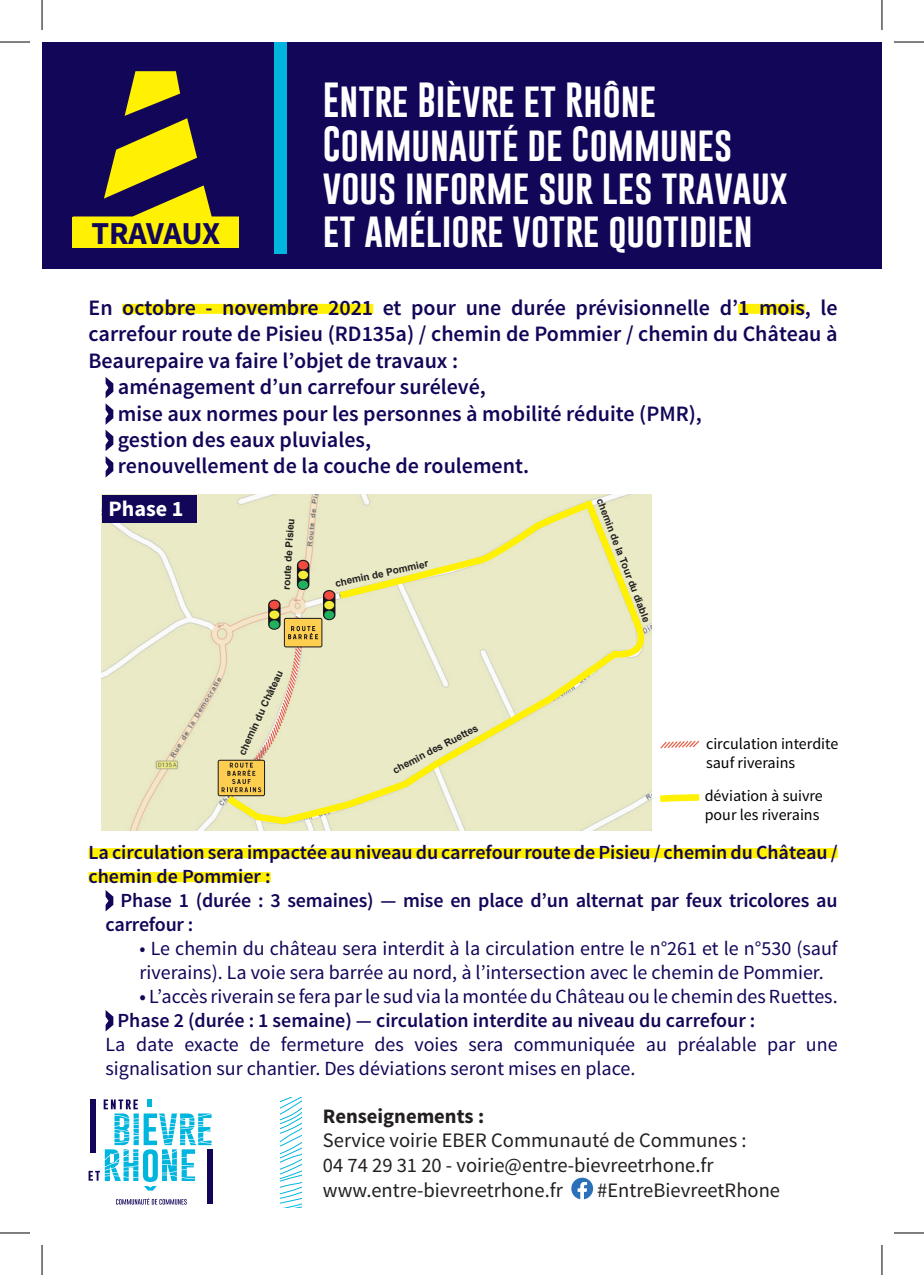
<style>
.page{position:relative;width:924px;height:1275px;background:#fff}
.page>*{position:absolute;margin:0;border:0;box-sizing:border-box;transform-origin:0 0}
.t1{font:36px/43.2px "Gobold";color:#fff}
.t2{font:700 32px "Source Sans Pro";letter-spacing:-.01em;color:#110658}
.t3{font:600 22px "Source Sans Pro";color:#110658}
.t4{font:700 22px "Source Sans Pro";color:#fff}
.t5{font:20.6px/24.6px "Source Sans Pro";color:#231f20}
.t6{font:700 20.6px "Source Sans Pro";color:#231f20}
.t7{font:20px/24px "Source Sans Pro";color:#110658}
.t8{font:600 20px/24px "Source Sans Pro";letter-spacing:-.01em;color:#110658}
.t9{font:16px/19.2px "Source Sans Pro";color:#010203}
.t10{font:700 10px "Arial";color:#231f20}
.s1{font-weight:600}
</style>
<div class="page">
<div style="left:42px;top:42px;width:839px;height:227px;background:#110658"></div>
<svg style="left:73px;top:71px;width:166px;height:146px"></svg>
<div style="left:274px;top:42px;width:13px;height:211px;background:#00b5de"></div>
<div style="left:73px;top:217px;width:166px;height:30px;background:#fff101"></div>
<div style="left:122px;top:304px;width:251px;height:10px;background:#fff101"></div>
<div style="left:737px;top:304px;width:67px;height:10px;background:#fff101"></div>
<svg style="left:105px;top:377px;width:8px;height:100px"></svg>
<div style="left:88px;top:848px;width:749px;height:10px;background:#fff101"></div>
<div style="left:88px;top:872px;width:182px;height:10px;background:#fff101"></div>
<svg style="left:105px;top:890px;width:8px;height:21px"></svg>
<svg style="left:105px;top:1010px;width:8px;height:21px"></svg>
<svg style="left:116px;top:1198px;width:70px;height:6px"></svg>
<div style="left:207px;top:1149px;width:5px;height:54px;background:#110658"></div>
<svg style="left:88px;top:1099px;width:123px;height:91px"></svg>
<svg style="left:571px;top:1177px;width:22px;height:23px"></svg>
<svg style="left:280px;top:1097px;width:22px;height:110px"></svg>
<img style="left:101px;top:494px;width:549px;height:336px">
<svg style="left:660px;top:740px;width:40px;height:9px"></svg>
<svg style="left:660px;top:794px;width:40px;height:8px"></svg>
<svg style="left:219px;top:504px;width:431px;height:323px;background:#e9e9bc"></svg>
<svg style="left:217px;top:614px;width:105px;height:185px;background:#e3dcaf"></svg>
<div style="left:102px;top:495px;width:94px;height:28px;background:#110658"></div>
<hr style="left:0;top:42px;width:30px;height:1px;background:#000">
<hr style="left:893px;top:42px;width:30px;height:1px;background:#000">
<hr style="left:0;top:1232px;width:30px;height:1px;background:#000">
<hr style="left:893px;top:1232px;width:30px;height:1px;background:#000">
<hr style="left:42px;top:0;width:1px;height:30px;background:#000">
<hr style="left:42px;top:1245px;width:1px;height:30px;background:#000">
<hr style="left:881px;top:0;width:1px;height:30px;background:#000">
<hr style="left:881px;top:1245px;width:1px;height:30px;background:#000">
<h2 class="t2" style="left:91px;top:213px;width:130px">TRAVAUX</h2>
<h1 class="t1" style="left:323px;top:79px;width:466px">Entre Bièvre et Rhône<br>Communauté de Communes vous informe sur les travaux</h1>
<h1 class="t1" style="left:323px;top:208px;width:431px">et améliore votre quotidien</h1>
<p class="t3" style="left:88px;top:294px;width:750px">En octobre - novembre 2021 et pour une durée prévisionnelle d’1 mois, le</p>
<p class="t3" style="left:88px;top:320px;width:750px">carrefour route de Pisieu (RD135a) / chemin de Pommier / chemin du Château à</p>
<p class="t3" style="left:88px;top:346px;width:371px">Beaurepaire va faire l’objet de travaux :</p>
<p class="t3" style="left:118px;top:373px;width:369px">aménagement d’un carrefour surélevé,</p>
<p class="t3" style="left:118px;top:399px;width:585px">mise aux normes pour les personnes à mobilité réduite (PMR),</p>
<p class="t3" style="left:118px;top:426px;width:255px">gestion des eaux pluviales,</p>
<p class="t3" style="left:118px;top:452px;width:413px">renouvellement de la couche de roulement.</p>
<p class="t4" style="left:108px;top:495px;width:76px">Phase 1</p>
<p class="t10" style="left:279px;top:589px;width:73px;rotate:-86deg">route de Pisieu</p>
<p class="t10" style="left:235px;top:751px;width:94px;rotate:-65deg">chemin du Château</p>
<p class="t10" style="left:334px;top:577px;width:97px;rotate:-12deg">chemin de Pommier</p>
<p class="t10" style="left:390px;top:764px;width:96px;rotate:-27deg">chemin des Ruettes</p>
<p class="t10" style="left:605px;top:496px;width:133px;rotate:69deg">chemin de la Tour du diable</p>
<p class="t9" style="left:705px;top:734px;width:134px">circulation interdite sauf riverains</p>
<p class="t9" style="left:704px;top:786px;width:120px">déviation à suivre pour les riverains</p>
<p class="t8" style="left:88px;top:841px;width:750px">La circulation sera impactée au niveau du carrefour route de Pisieu / chemin du Château / chemin de Pommier :</p>
<p class="t8" style="left:105px;top:889px;width:733px;text-indent:15px">Phase 1 (durée : 3 semaines) — mise en place d’un alternat par feux tricolores au carrefour :</p>
<p class="t7" style="left:140px;top:937px;width:699px">• Le chemin du château sera interdit à la circulation entre le n°261 et le n°530 (sauf riverains). La voie sera barrée au nord, à l’intersection avec le chemin de Pommier.</p>
<p class="t7" style="left:117px;top:985px;width:721px;text-indent:22px"><span class="s1">•</span> L’accès riverain se fera par le sud via la montée du Château ou le chemin des Ruettes.<br><span class="s1">Phase 2 (durée : 1 semaine) — circulation interdite au niveau du carrefour :</span></p>
<p class="t7" style="left:105px;top:1033px;width:733px">La date exacte de fermeture des voies sera communiquée au préalable par une signalisation sur chantier. Des déviations seront mises en place.</p>
<p class="t6" style="left:323px;top:1102px;width:163px">Renseignements :</p>
<p class="t5" style="left:323px;top:1128px;width:425px">Service voirie EBER Communauté de Communes :<br>04 74 29 31 20 - voirie@entre-bievreetrhone.fr www.entre-bievreetrhone.fr</p>
<p class="t5" style="left:597px;top:1177px;width:184px">#EntreBievreetRhone</p>
</div>
